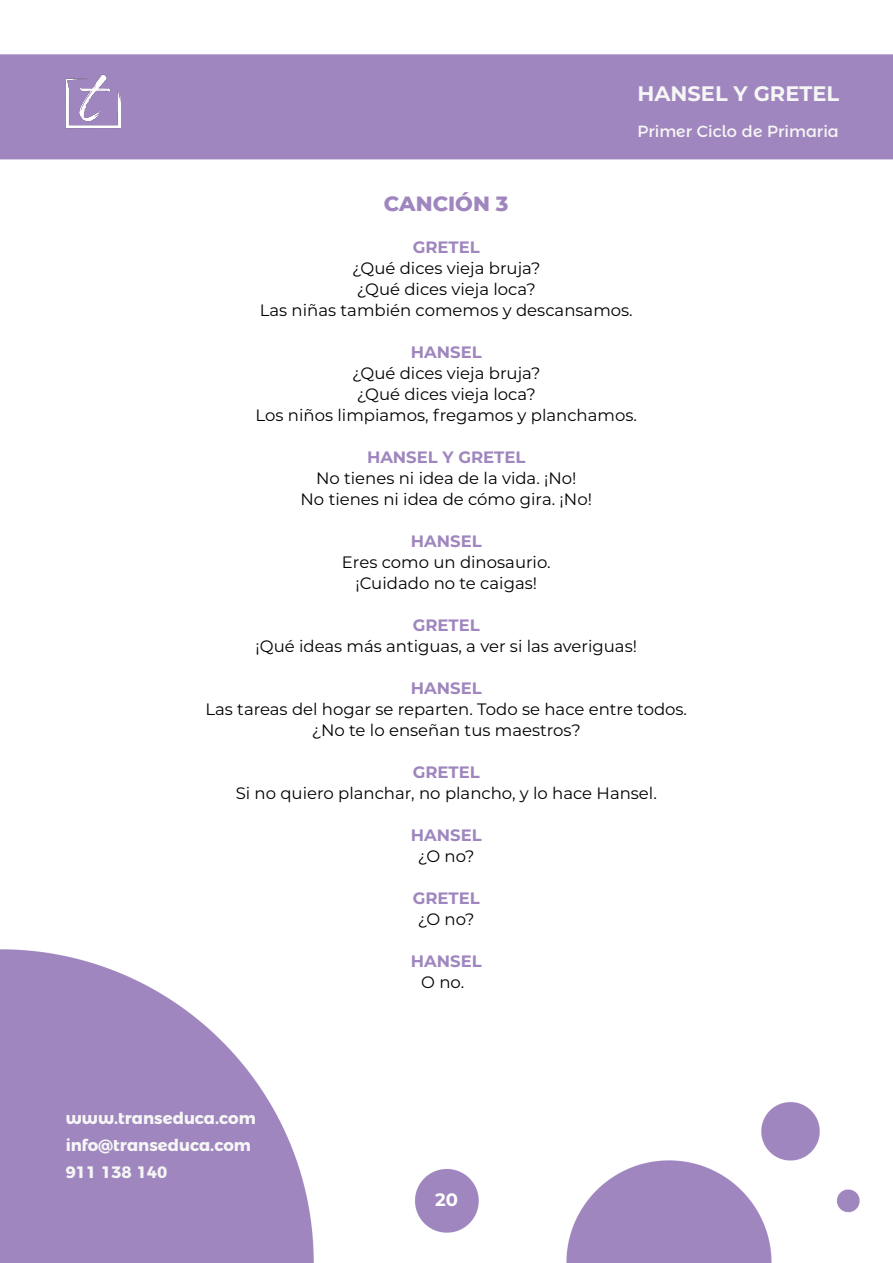
<style>
.page{position:relative;width:893px;height:1263px;background:#fff}
.page>*{position:absolute;margin:0;border:0;box-sizing:border-box;transform-origin:0 0}
.t1{font:700 21px "Montserrat";color:#f6f6f6}
.t2{font:800 21px "Montserrat";color:#9f86be}
.t3{font:700 18px "Montserrat";color:#fff}
.t4{font:16.5px/21px "Montserrat";color:#000;text-align:center}
.t5{font:700 16.5px "Montserrat";color:#9f86be}
.t6{font:700 16.5px/27px "Montserrat Alternates";color:#f6f6f6}
.t7{font:16.2px "Montserrat Alternates";color:#f6f6f6}
</style>
<div class="page">
<img style="left:0;top:54px;width:893px;height:1209px">
<img style="left:66px;top:74px;width:55px;height:66px">
<p class="t1" style="left:637px;top:79px;width:203px">HANSEL Y GRETEL</p>
<p class="t7" style="left:637px;top:119px;width:203px">Primer Ciclo de Primaria</p>
<p class="t2" style="left:384px;top:188px;width:126px">CANCIÓN 3</p>
<p class="t5" style="left:413px;top:236px;width:69px">GRETEL</p>
<p class="t4" style="left:260px;top:257px;width:375px">¿Qué dices vieja bruja?<br>¿Qué dices vieja loca?<br>Las niñas también comemos y descansamos.</p>
<p class="t5" style="left:411px;top:341px;width:72px">HANSEL</p>
<p class="t4" style="left:256px;top:362px;width:383px">¿Qué dices vieja bruja?<br>¿Qué dices vieja loca?<br>Los niños limpiamos, fregamos y planchamos.</p>
<p class="t5" style="left:367px;top:446px;width:160px">HANSEL Y GRETEL</p>
<p class="t4" style="left:301px;top:467px;width:293px">No tienes ni idea de la vida. ¡No!<br>No tienes ni idea de cómo gira. ¡No!</p>
<p class="t5" style="left:411px;top:530px;width:72px">HANSEL</p>
<p class="t4" style="left:342px;top:551px;width:210px">Eres como un dinosaurio. ¡Cuidado no te caigas!</p>
<p class="t5" style="left:413px;top:614px;width:69px">GRETEL</p>
<p class="t4" style="left:256px;top:635px;width:383px">¡Qué ideas más antiguas, a ver si las averiguas!</p>
<p class="t5" style="left:411px;top:677px;width:72px">HANSEL</p>
<p class="t4" style="left:205px;top:698px;width:483px">Las tareas del hogar se reparten. Todo se hace entre todos. ¿No te lo enseñan tus maestros?</p>
<p class="t5" style="left:413px;top:761px;width:69px">GRETEL</p>
<p class="t4" style="left:236px;top:782px;width:423px">Si no quiero planchar, no plancho, y lo hace Hansel.</p>
<p class="t5" style="left:411px;top:824px;width:72px">HANSEL</p>
<p class="t4" style="left:418px;top:845px;width:58px">¿O no?</p>
<p class="t5" style="left:413px;top:887px;width:69px">GRETEL</p>
<p class="t4" style="left:418px;top:908px;width:58px">¿O no?</p>
<p class="t5" style="left:411px;top:950px;width:72px">HANSEL</p>
<p class="t4" style="left:421px;top:971px;width:44px">O no.</p>
<p class="t6" style="left:66px;top:1103px;width:192px">www.transeduca.com info@transeduca.com<br>911 138 140</p>
<p class="t3" style="left:435px;top:1186px;width:24px">20</p>
</div>
